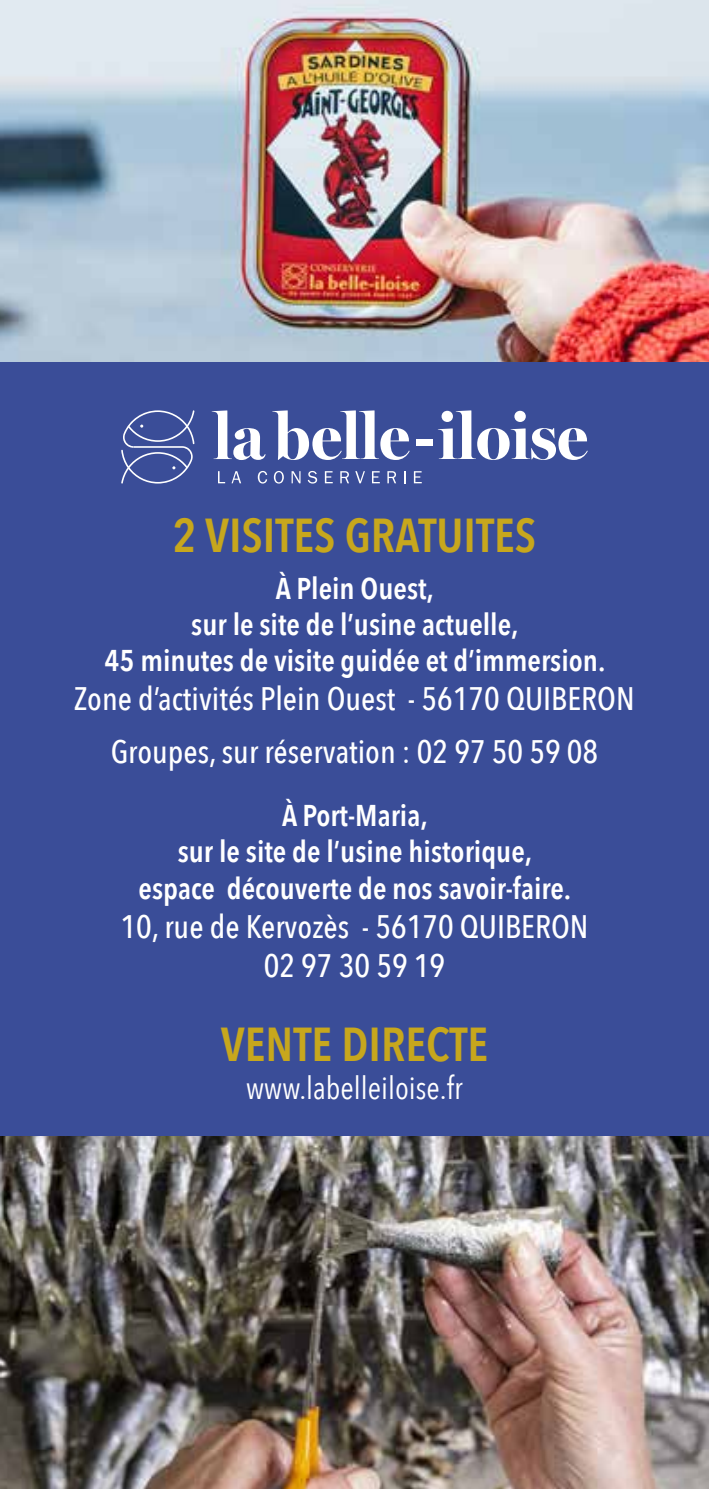
<style>
.page{position:relative;width:709px;height:1489px;background:#fff}
.page>*{position:absolute;margin:0;border:0;box-sizing:border-box;transform-origin:0 0}
.t1{font:600 47.5px "Avenir Next Condensed";color:#c7a71d}
.t2{font:500 32.5px/39px "Avenir Next Condensed";color:#fff;text-align:center}
.t3{font:31.5px "Avenir Next Condensed";color:#fff}
.t4{font:600 30px/36px "Avenir Next Condensed";color:#fff;text-align:center}
</style>
<div class="page">
<div style="left:0;top:0;width:709px;height:1488px;background:#3a4d98"></div>
<img style="left:0;top:0;width:709px;height:361px">
<img style="left:0;top:1136px;width:709px;height:352px">
<svg style="left:212px;top:410px;width:54px;height:50px"></svg>
<svg style="left:272px;top:410px;width:137px;height:50px"></svg>
<svg style="left:438px;top:410px;width:149px;height:50px"></svg>
<div style="left:416px;top:439px;width:17px;height:7px;background:#fff"></div>
<svg style="left:218px;top:471px;width:7px;height:12px"></svg>
<svg style="left:231px;top:471px;width:10px;height:12px"></svg>
<svg style="left:258px;top:471px;width:9px;height:12px"></svg>
<svg style="left:274px;top:471px;width:10px;height:12px"></svg>
<svg style="left:291px;top:471px;width:9px;height:12px"></svg>
<svg style="left:308px;top:471px;width:9px;height:12px"></svg>
<svg style="left:325px;top:471px;width:8px;height:12px"></svg>
<svg style="left:340px;top:471px;width:9px;height:12px"></svg>
<svg style="left:355px;top:471px;width:10px;height:12px"></svg>
<svg style="left:372px;top:471px;width:8px;height:12px"></svg>
<svg style="left:387px;top:471px;width:9px;height:12px"></svg>
<svg style="left:404px;top:471px;width:1px;height:12px"></svg>
<svg style="left:414px;top:471px;width:8px;height:12px"></svg>
<svg style="left:121px;top:410px;width:73px;height:73px"></svg>
<h1 class="t1" style="left:173px;top:509px;width:365px">2 VISITES GRATUITES</h1>
<p class="t4" style="left:104px;top:570px;width:502px">À Plein Ouest,<br>sur le site de l’usine actuelle,<br>45 minutes de visite guidée et d’immersion.</p>
<p class="t2" style="left:74px;top:674px;width:562px;line-height:53.2px">Zone d’activités Plein Ouest - 56170 QUIBERON<br>Groupes, sur réservation : 02 97 50 59 08</p>
<p class="t4" style="left:139px;top:798px;width:434px">À Port-Maria,<br>sur le site de l’usine historique, espace découverte de nos savoir-faire.</p>
<p class="t2" style="left:120px;top:909px;width:469px">10, rue de Kervozès - 56170 QUIBERON<br>02 97 30 59 19</p>
<h1 class="t1" style="left:221px;top:1017px;width:269px">VENTE DIRECTE</h1>
<p class="t3" style="left:246px;top:1069px;width:218px">www.labelleiloise.fr</p>
</div>
